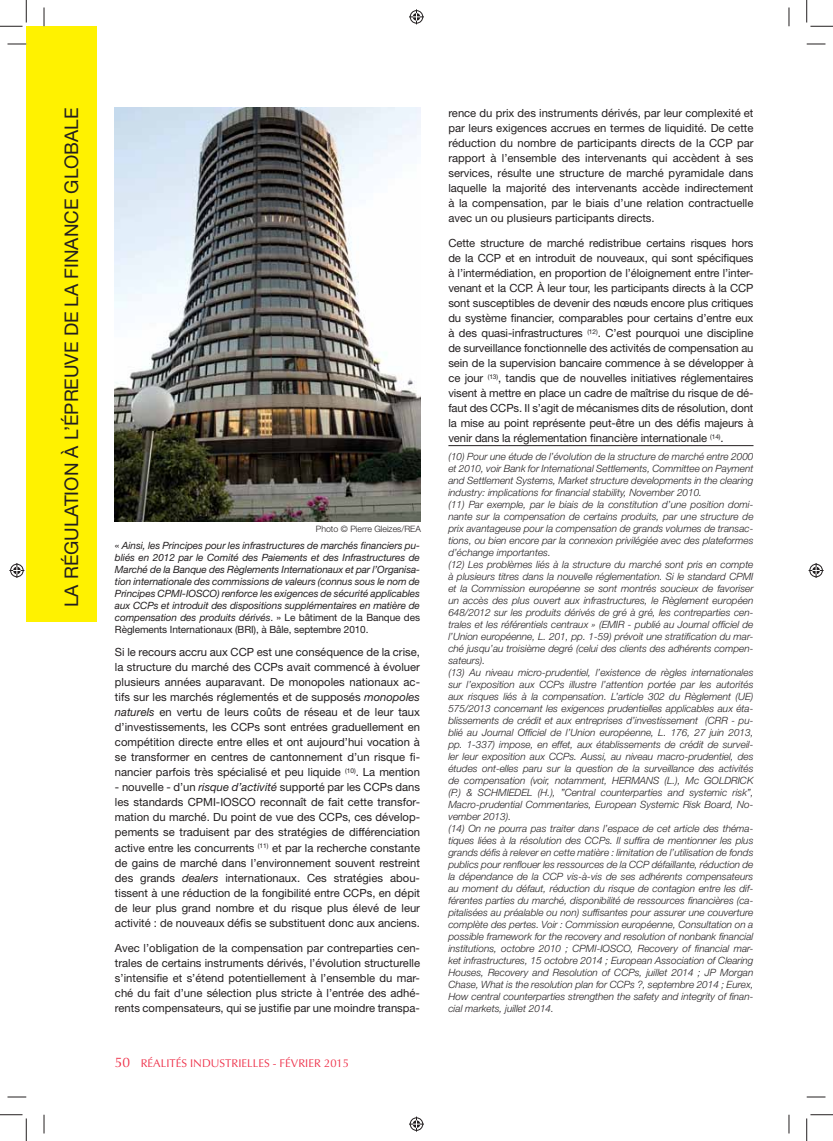
<style>
.page{position:relative;width:833px;height:1141px;background:#fff}
.page>*{position:absolute;margin:0;border:0;box-sizing:border-box;transform-origin:0 0}
.t1{font:18.75px "Helvetica Neue";color:#231f20}
.t2{font:11.25px/15px "Helvetica Neue";color:#231f20;text-align:justify}
.t3{font:11.25px "Optima";color:#ee3049}
.t4{font:italic 300 10px/12px "Helvetica Neue";color:#231f20}
.t5{font:italic 10px/12px "Helvetica Neue";letter-spacing:-.01em;color:#231f20;text-align:justify}
.t6{font:300 8.75px "Helvetica Neue";color:#231f20}
.s1{font-style:normal}
.s2{font-style:italic}
.s3{font-size:13.75px}
</style>
<div class="page">
<hr style="left:448px;top:445px;width:305px;height:1px;background:#231f20">
<img style="left:115px;top:108px;width:305px;height:413px">
<div style="left:26px;top:26px;width:71px;height:596px;background:#fff200"></div>
<svg style="left:8px;top:43px;width:18px;height:2px"></svg>
<svg style="left:806px;top:43px;width:19px;height:2px"></svg>
<svg style="left:8px;top:1096px;width:18px;height:1px"></svg>
<svg style="left:806px;top:1096px;width:19px;height:1px"></svg>
<svg style="left:43px;top:8px;width:2px;height:18px"></svg>
<svg style="left:43px;top:1114px;width:2px;height:19px"></svg>
<svg style="left:788px;top:8px;width:1px;height:18px"></svg>
<svg style="left:788px;top:1114px;width:1px;height:19px"></svg>
<svg style="left:0;top:0;width:27px;height:27px"></svg>
<svg style="left:0;top:1114px;width:27px;height:26px"></svg>
<svg style="left:806px;top:0;width:26px;height:27px"></svg>
<svg style="left:806px;top:1114px;width:26px;height:26px"></svg>
<svg style="left:409px;top:9px;width:15px;height:15px"></svg>
<svg style="left:409px;top:1116px;width:15px;height:15px"></svg>
<svg style="left:9px;top:563px;width:15px;height:15px"></svg>
<svg style="left:808px;top:563px;width:15px;height:15px"></svg>
<h1 class="t1" style="left:65px;top:607px;width:500px;rotate:-90deg">LA RÉGULATION À L’ÉPREUVE DE LA FINANCE GLOBALE</h1>
<p class="t6" style="left:316px;top:526px;width:106px">Photo © Pierre Gleizes/REA</p>
<p class="t5" style="left:115px;top:540px;width:306px"><span class="s1">«</span> Ainsi, les Principes pour les infrastructures de marchés financiers pu&shy;bliés en 2012 par le Comité des Paiements et des Infrastructures de Marché de la Banque des Règlements Internationaux et par l’Organisa&shy;tion internationale des commissions de valeurs (connus sous le nom de Principes CPMI-IOSCO) renforce les exigences de sécurité applicables aux CCPs et introduit des dispositions supplémentaires en matière de compensation des produits dérivés<span class="s1">. » Le bâtiment de la Banque des Règlements Internationaux (BRI), à Bâle, septembre 2010.</span></p>
<p class="t2" style="left:115px;top:646px;width:306px">Si le recours accru aux CCP est une conséquence de la crise, la structure du marché des CCPs avait commencé à évoluer plusieurs années auparavant. De monopoles nationaux ac&shy;tifs sur les marchés réglementés et de supposés <span class="s2">monopoles naturels</span> en vertu de leurs coûts de réseau et de leur taux d’investissements, les CCPs sont entrées graduellement en compétition directe entre elles et ont aujourd’hui vocation à se transformer en centres de cantonnement d’un risque fi&shy;nancier parfois très spécialisé et peu liquide <sup>(10)</sup>. La mention</p>
<p class="t2" style="left:115px;top:781px;width:306px">- nouvelle - d’un <span class="s2">risque d’activité</span> supporté par les CCPs dans les standards CPMI-IOSCO reconnaît de fait cette transfor&shy;mation du marché. Du point de vue des CCPs, ces dévelop&shy;pements se traduisent par des stratégies de différenciation active entre les concurrents <sup>(11)</sup> et par la recherche constante de gains de marché dans l’environnement souvent restreint des grands <span class="s2">dealers</span> internationaux. Ces stratégies abou&shy;tissent à une réduction de la fongibilité entre CCPs, en dépit de leur plus grand nombre et du risque plus élevé de leur activité : de nouveaux défis se substituent donc aux anciens.</p>
<p class="t2" style="left:115px;top:941px;width:306px">Avec l’obligation de la compensation par contreparties cen&shy;trales de certains instruments dérivés, l’évolution structurelle s’intensifie et s’étend potentiellement à l’ensemble du mar&shy;ché du fait d’une sélection plus stricte à l’entrée des adhé&shy;rents compensateurs, qui se justifie par une moindre transpa-</p>
<p class="t3" style="left:115px;top:1056px;width:235px"><span class="s3">50</span> RÉALITÉS INDUSTRIELLES - FÉVRIER 2015</p>
<p class="t2" style="left:448px;top:106px;width:306px">rence du prix des instruments dérivés, par leur complexité et par leurs exigences accrues en termes de liquidité. De cette réduction du nombre de participants directs de la CCP par rapport à l’ensemble des intervenants qui accèdent à ses services, résulte une structure de marché pyramidale dans laquelle la majorité des intervenants accède indirectement à la compensation, par le biais d’une relation contractuelle avec un ou plusieurs participants directs.</p>
<p class="t2" style="left:448px;top:237px;width:306px">Cette structure de marché redistribue certains risques hors de la CCP et en introduit de nouveaux, qui sont spécifiques à l’intermédiation, en proportion de l’éloignement entre l’inter&shy;venant et la CCP. À leur tour, les participants directs à la CCP sont susceptibles de devenir des nœuds encore plus critiques du système financier, comparables pour certains d’entre eux à des quasi-infrastructures <sup>(12)</sup>. C’est pourquoi une discipline de surveillance fonctionnelle des activités de compensation au sein de la supervision bancaire commence à se développer à ce jour <sup>(13)</sup>, tandis que de nouvelles initiatives réglementaires visent à mettre en place un cadre de maîtrise du risque de dé&shy;faut des CCPs. Il s’agit de mécanismes dits de résolution, dont la mise au point représente peut-être un des défis majeurs à venir dans la réglementation financière internationale <sup>(14)</sup>.</p>
<p class="t4" style="left:448px;top:451px;width:306px">(10) Pour une étude de l’évolution de la structure de marché entre 2000 et 2010, voir Bank for International Settlements, Committee on Payment and Settlement Systems, Market structure developments in the clearing industry: implications for financial stability, November 2010.<br>(11) Par exemple, par le biais de la constitution d’une position domi&shy;nante sur la compensation de certains produits, par une structure de prix avantageuse pour la compensation de grands volumes de transac&shy;tions, ou bien encore par la connexion privilégiée avec des plateformes d’échange importantes.<br>(12) Les problèmes liés à la structure du marché sont pris en compte à plusieurs titres dans la nouvelle réglementation. Si le standard CPMI et la Commission européenne se sont montrés soucieux de favoriser un accès des plus ouvert aux infrastructures, le Règlement européen 648/2012 sur les produits dérivés de gré à gré, les contreparties cen&shy;trales et les référentiels centraux » (EMIR - publié au Journal officiel de l’Union européenne, L. 201, pp. 1-59) prévoit une stratification du mar&shy;ché jusqu’au troisième degré (celui des clients des adhérents compen&shy;sateurs).<br>(13) Au niveau micro-prudentiel, l’existence de règles internationales sur l’exposition aux CCPs illustre l’attention portée par les autorités aux risques liés à la compensation. L’article 302 du Règlement (UE)<br>575/2013 concernant les exigences prudentielles applicables aux éta&shy;blissements de crédit et aux entreprises d’investissement (CRR - pu&shy;blié au Journal Officiel de l’Union européenne, L. 176, 27 juin 2013, pp. 1-337) impose, en effet, aux établissements de crédit de surveil&shy;ler leur exposition aux CCPs. Aussi, au niveau macro-prudentiel, des études ont-elles paru sur la question de la surveillance des activités de compensation (voir, notamment, HERMANS (L.), Mc GOLDRICK (P.) &amp; SCHMIEDEL (H.), ”Central counterparties and systemic risk”, Macro-prudential Commentaries, European Systemic Risk Board, No&shy;vember 2013).<br>(14) On ne pourra pas traiter dans l’espace de cet article des théma&shy;tiques liées à la résolution des CCPs. Il suffira de mentionner les plus grands défis à relever en cette matière : limitation de l’utilisation de fonds publics pour renflouer les ressources de la CCP défaillante, réduction de la dépendance de la CCP vis-à-vis de ses adhérents compensateurs au moment du défaut, réduction du risque de contagion entre les dif&shy;férentes parties du marché, disponibilité de ressources financières (ca&shy;pitalisées au préalable ou non) suffisantes pour assurer une couverture complète des pertes. Voir : Commission européenne, Consultation on a possible framework for the recovery and resolution of nonbank financial institutions, octobre 2010 ; CPMI-IOSCO, Recovery of financial mar&shy;ket infrastructures, 15 octobre 2014 ; European Association of Clearing Houses, Recovery and Resolution of CCPs, juillet 2014 ; JP Morgan Chase, What is the resolution plan for CCPs ?, septembre 2014 ; Eurex, How central counterparties strengthen the safety and integrity of finan&shy;cial markets, juillet 2014.</p>
</div>
